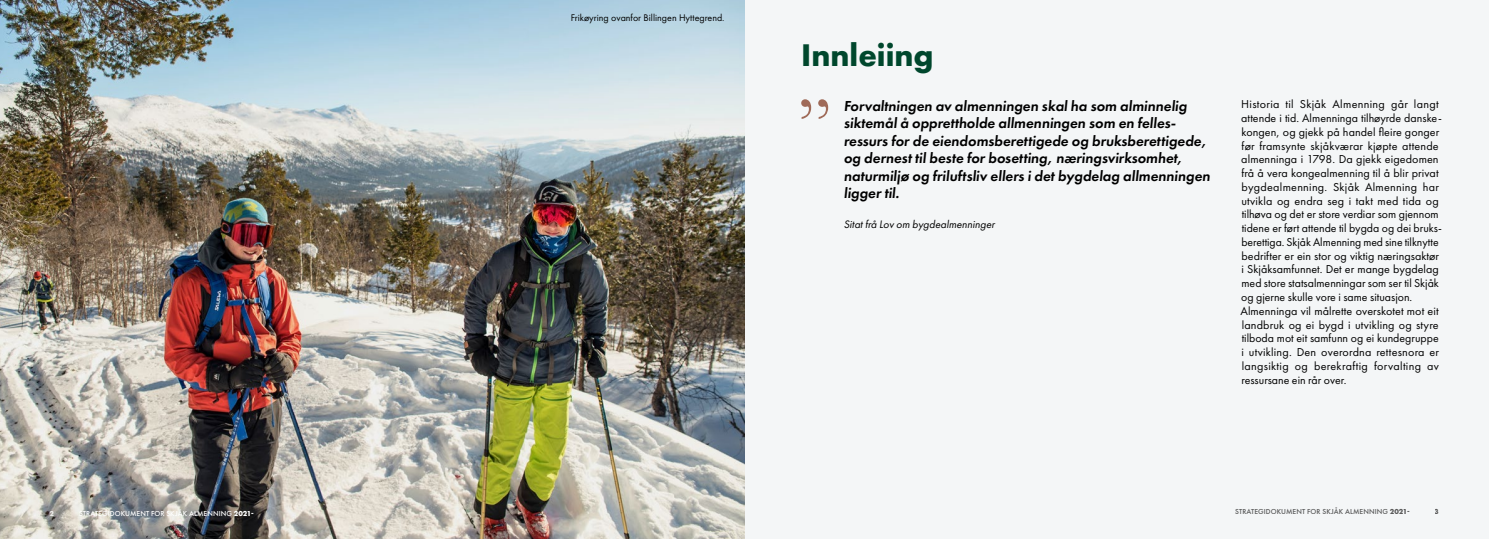
<style>
.page{position:relative;width:1489px;height:539px;background:#fff}
.page>*{position:absolute;margin:0;border:0;box-sizing:border-box;transform-origin:0 0}
.t1{font:700 28.75px "Futura";color:#00472d}
.t2{font:600 15px/17.5px "Futura PT";color:#000}
.t3{font:11.88px/13.8px "Futura PT";letter-spacing:.005em;color:#000}
.t4{font:11.25px "Futura PT";color:#000}
.t5{font:10px "Futura PT";color:#000}
.t6{font:500 7.5px "Futura PT";letter-spacing:.01em;color:#fff}
.t7{font:500 7.5px "Futura PT";letter-spacing:.01em;color:#323232}
.t8{font:700 7.5px "Futura PT";color:#fff}
.t9{font:700 7.5px "Futura PT";color:#323232}
.s1{font-weight:700}
</style>
<div class="page">
<div style="left:0;top:0;width:1488px;height:539px;background:#f4f6f7"></div>
<img style="left:0;top:0;width:744px;height:539px">
<svg style="left:801px;top:99px;width:27px;height:20px"></svg>
<p class="t5" style="left:570px;top:12px;width:155px">Frikøyring ovanfor Billingen Hyttegrend.</p>
<p class="t1" style="left:801px;top:35px;width:134px">Innleiing</p>
<p class="t2" style="left:843px;top:97px;width:370px">Forvaltningen av almenningen skal ha som alminnelig siktemål å opprettholde allmenningen som en felles&shy;ressurs for de eiendomsberettigede og bruksberettigede, og dernest til beste for bosetting, næringsvirksomhet, naturmiljø og friluftsliv ellers i det bygdelag allmenningen ligger til.</p>
<p class="t4" style="left:843px;top:218px;width:154px">Sitatfrå Lov om bygdealmenninger</p>
<p class="t3" style="left:1240px;top:97px;width:202px">Historia til Skjåk Almenning går langt attende i tid. Almenninga tilhøyrde danske&shy;kongen, og gjekk på handel fleire gonger før framsynte skjåkværar kjøpte attende almenninga i 1798. Da gjekk eigedomen frå å vera kongealmenning til å blir privat bygdealmenning. Skjåk Almenning har utvikla og endra seg i takt med tida og tilhøva og det er store verdiar som gjennom tidene er ført attende til bygda og dei bruks&shy;berettiga. Skjåk Almenning med sine tilknytte bedrifter er ein stor og viktig næringsaktør i Skjåksamfunnet. Det er mange bygdelag med store statsalmenningar som ser til Skjåk og gjerne skulle vore i same situasjon.</p>
<p class="t3" style="left:1240px;top:304px;width:200px;text-align:justify">Almenninga vil målrette overskotet mot eit landbruk og ei bygd i utvikling og styre tilboda mot eit samfunn og ei kundegruppe i utvikling. Den overordna rettesnora er langsiktig og berekraftig forvalting av ressursane ein rår over.</p>
<p class="t8" style="left:50px;top:508px;width:6px">2</p>
<p class="t6" style="left:79px;top:509px;width:176px">STRATEGIDOKUMENT FOR SKJÅK ALMENNING <span class="s1">2021-</span></p>
<p class="t7" style="left:1235px;top:506px;width:176px">STRATEGIDOKUMENT FOR SKJÅK ALMENNING <span class="s1">2021-</span></p>
<p class="t9" style="left:1434px;top:506px;width:6px">3</p>
</div>
